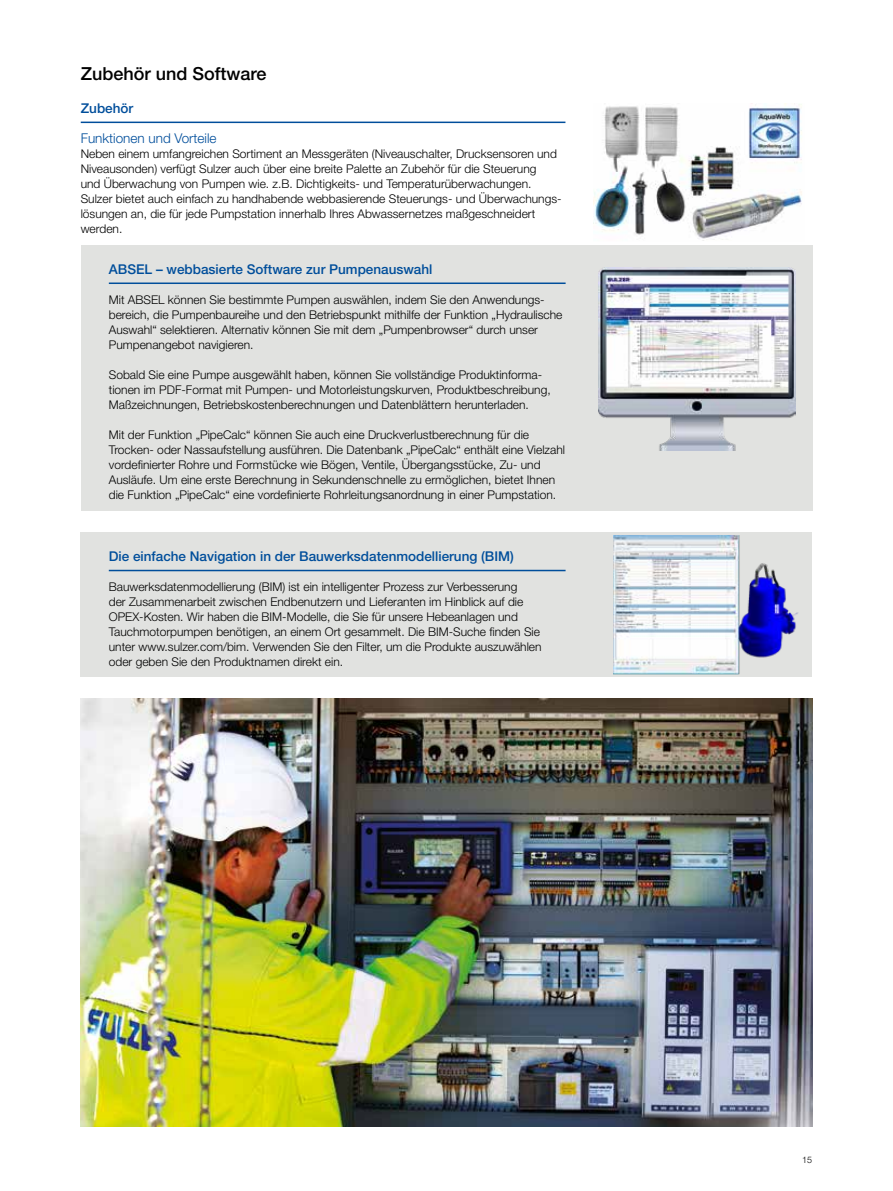
<style>
.page{position:relative;width:893px;height:1191px;background:#fff}
.page>*{position:absolute;margin:0;border:0;box-sizing:border-box;transform-origin:0 0}
.t1{font:500 18px "Helvetica Neue LT Pro";color:#000}
.t2{font:500 13.5px "Helvetica Neue LT Pro";color:#004e9b}
.t3{font:300 13.5px "Helvetica Neue LT Pro";color:#004e9b}
.t4{font:300 12px/15px "Helvetica Neue LT Pro";color:#000}
.t5{font:300 9px "Helvetica Neue LT Pro";color:#000}
</style>
<div class="page">
<div style="left:81px;top:245px;width:731px;height:265px;background:#e1e2e0"></div>
<hr style="left:81px;top:122px;width:484px;height:1px;background:#004e9b">
<hr style="left:109px;top:282px;width:457px;height:2px;background:#004e9b">
<img style="left:599px;top:268px;width:196px;height:182px">
<div style="left:81px;top:532px;width:731px;height:145px;background:#e1e2e0"></div>
<hr style="left:109px;top:570px;width:457px;height:1px;background:#004e9b">
<img style="left:81px;top:698px;width:731px;height:428px">
<img style="left:613px;top:536px;width:185px;height:139px">
<img style="left:594px;top:103px;width:208px;height:138px">
<h1 class="t1" style="left:81px;top:63px;width:187px">Zubehör und Software</h1>
<p class="t2" style="left:81px;top:100px;width:54px">Zubehör</p>
<p class="t3" style="left:81px;top:130px;width:137px">Funktionen und Vorteile</p>
<p class="t4" style="left:81px;top:146px;width:482px">Neben einem umfangreichen Sortiment an Messgeräten (Niveauschalter, Drucksensoren und Niveausonden) verfügt Sulzer auch über eine breite Palette an Zubehör für die Steuerung<br>und Überwachung von Pumpen wie. z.B. Dichtigkeits- und Temperaturüberwachungen.<br>Sulzer bietet auch einfach zu handhabende webbasierende Steuerungs- und Überwachungs&shy;lösungen an, die für jede Pumpstation innerhalb Ihres Abwassernetzes maßgeschneidert werden.</p>
<p class="t2" style="left:109px;top:261px;width:325px">ABSEL – webbasierte Software zur Pumpenauswahl</p>
<p class="t4" style="left:109px;top:292px;width:455px">Mit ABSEL können Sie bestimmte Pumpen auswählen, indem Sie den Anwendungs&shy;bereich, die Pumpenbaureihe und den Betriebspunkt mithilfe der Funktion „Hydraulische Auswahl“ selektieren. Alternativ können Sie mit dem „Pumpenbrowser“ durch unser Pumpenangebot navigieren.</p>
<p class="t4" style="left:109px;top:367px;width:443px">Sobald Sie eine Pumpe ausgewählt haben, können Sie vollständige Produktinforma&shy;tionen im PDF-Format mit Pumpen- und Motorleistungskurven, Produktbeschreibung,<br>Maßzeichnungen, Betriebskostenberechnungen und Datenblättern herunterladen.</p>
<p class="t4" style="left:109px;top:427px;width:458px">Mit der Funktion „PipeCalc“ können Sie auch eine Druckverlustberechnung für die Trocken- oder Nassaufstellung ausführen. Die Datenbank „PipeCalc“ enthält eine Vielzahl vordefinierter Rohre und Formstücke wie Bögen, Ventile, Übergangsstücke, Zu- und Ausläufe. Um eine erste Berechnung in Sekundenschnelle zu ermöglichen, bietet Ihnen die Funktion „PipeCalc“ eine vordefinierte Rohrleitungsanordnung in einer Pumpstation.</p>
<p class="t2" style="left:109px;top:548px;width:407px">Die einfache Navigation in der Bauwerksdatenmodellierung (BIM)</p>
<p class="t4" style="left:109px;top:579px;width:434px">Bauwerksdatenmodellierung (BIM) ist ein intelligenter Prozess zur Verbesserung<br>der Zusammenarbeit zwischen Endbenutzern und Lieferanten im Hinblick auf die OPEX-Kosten. Wir haben die BIM-Modelle, die Sie für unsere Hebeanlagen und Tauchmotorpumpen benötigen, an einem Ort gesammelt. Die BIM-Suche finden Sie unter www.sulzer.com/bim. Verwenden Sie den Filter, um die Produkte auszuwählen oder geben Sie den Produktnamen direkt ein.</p>
<p class="t5" style="left:802px;top:1154px;width:12px">15</p>
</div>
